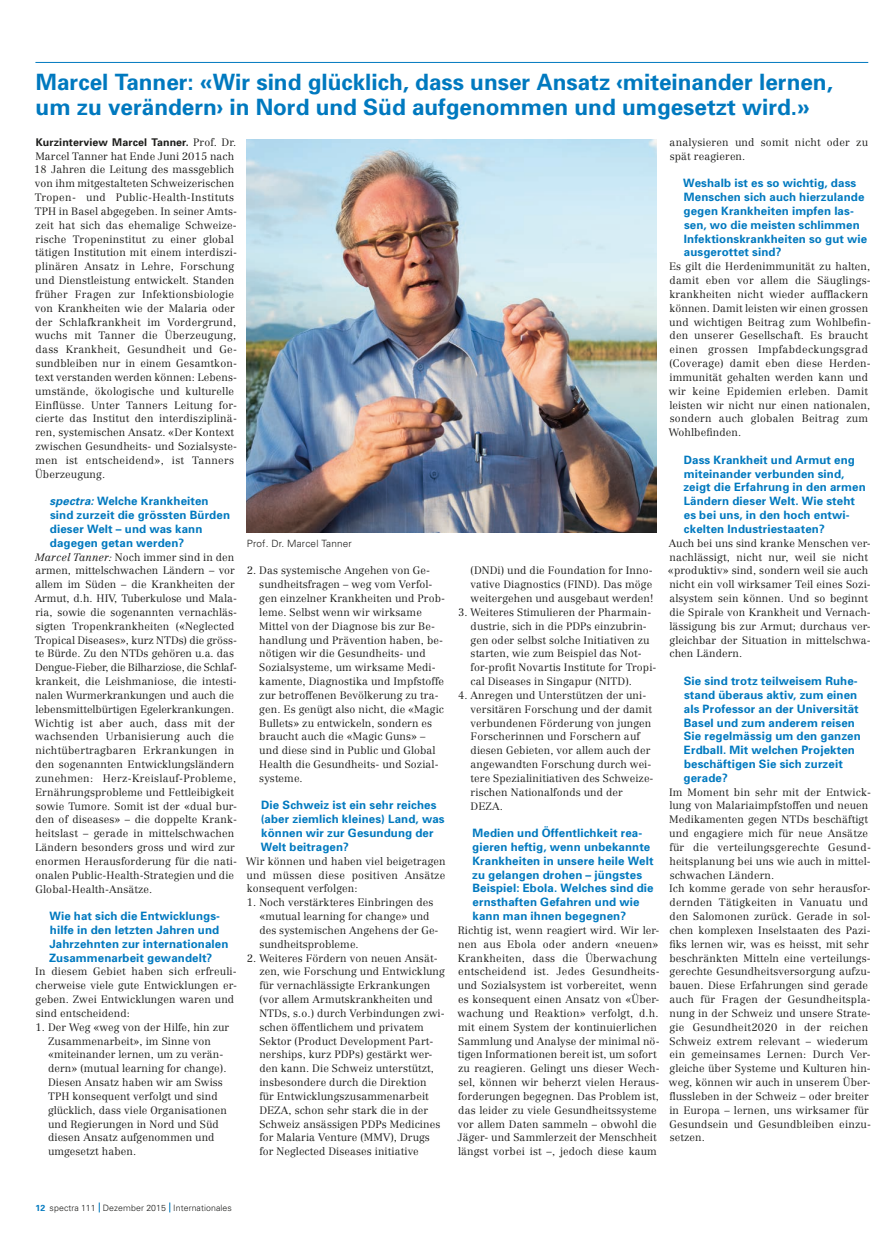
<style>
.page{position:relative;width:886px;height:1241px;background:#fff}
.page>*{position:absolute;margin:0;border:0;box-sizing:border-box;transform-origin:0 0}
.t1{font:700 22.5px/25px "Univers";color:#0079bf}
.t2{font:700 11.5px/13.9px "Univers";letter-spacing:.01em;color:#0079bf}
.t3{font:300 10.62px/13.9px "Centennial";letter-spacing:.01em;color:#1d1d1b}
.t4{font:700 10.62px "Univers";letter-spacing:.01em;color:#1d1d1b}
.t5{font:300 10px "Univers";letter-spacing:.015em;color:#1d1d1b}
.t6{font:300 8.75px "Univers";letter-spacing:.01em;color:#1d1d1b}
.s1{font-family:"Centennial";font-weight:300}
.s2{font-style:italic}
.s3{font-weight:700;color:#0079bf}
</style>
<div class="page">
<hr style="left:35px;top:62px;width:833px;height:1px;background:#0079bf">
<img style="left:247px;top:140px;width:410px;height:393px">
<h1 class="t1" style="left:36px;top:69px;width:799px">Marcel Tanner: «Wir sind glücklich, dass unser Ansatz ‹miteinander lernen, um zu verändern› in Nord und Süd aufgenommen und umgesetzt wird.»</h1>
<p class="t4" style="left:36px;top:135px;width:202px">Kurzinterview Marcel Tanner. <span class="s1">Prof. Dr.</span></p>
<p class="t3" style="left:34px;top:149px;width:204px">Marcel Tanner hat Ende Juni 2015 nach 18 Jahren die Leitung des massgeblich von ihm mitgestalteten Schweizerischen Tropen- und Public-Health-Instituts TPH in Basel abgegeben. In seiner Amts&shy;zeit hat sich das ehemalige Schweize&shy;rische Tropeninstitut zu einer global tätigen Institution mit einem interdiszi&shy;plinären Ansatz in Lehre, Forschung und Dienstleistung entwickelt. Standen früher Fragen zur Infektionsbiologie von Krankheiten wie der Malaria oder der Schlafkrankheit im Vordergrund, wuchs mit Tanner die Überzeugung, dass Krankheit, Gesundheit und Ge&shy;sundbleiben nur in einem Gesamtkon&shy;text verstanden werden können: Lebens&shy;umstände, ökologische und kulturelle Einflüsse. Unter Tanners Leitung for&shy;cierte das Institut den interdisziplinä&shy;ren, systemischen Ansatz. «Der Kontext zwischen Gesundheits- und Sozialsyste&shy;men ist entscheidend», ist Tanners Überzeugung.</p>
<p class="t2" style="left:49px;top:494px;width:182px"><span class="s2">spectra:</span> Welche Krankheiten sind zurzeit die grössten Bürden dieser Welt – und was kann dagegen getan werden?</p>
<p class="t3" style="left:35px;top:549px;width:204px"><span class="s2">Marcel Tanner:</span> Noch immer sind in den armen, mittelschwachen Ländern – vor allem im Süden – die Krankheiten der Armut, d.h. HIV, Tuberkulose und Mala&shy;ria, sowie die sogenannten vernachläs&shy;sigten Tropenkrankheiten («Neglected Tropical Diseases», kurz NTDs) die gröss&shy;te Bürde. Zu den NTDs gehören u.a. das Dengue-Fieber, die Bilharziose, die Schlaf&shy;krankeit, die Leishmaniose, die intesti&shy;nalen Wurmerkrankungen und auch die lebensmittelbürtigen Egelerkrankungen.<br>Wichtig ist aber auch, dass mit der wachsenden Urbanisierung auch die nichtübertragbaren Erkrankungen in den sogenannten Entwicklungsländern zunehmen: Herz-Kreislauf-Probleme, Ernährungsprobleme und Fettleibigkeit sowie Tumore. Somit ist der «dual bur&shy;den of diseases» – die doppelte Krank&shy;heitslast – gerade in mittelschwachen Ländern besonders gross und wird zur enormen Herausforderung für die nati&shy;onalen Public-Health-Strategien und die Global-Health-Ansätze.</p>
<p class="t2" style="left:49px;top:908px;width:181px">Wie hat sich die Entwicklungs&shy;hilfe in den letzten Jahren und<br>Jahrzehnten zur internationalen<br>Zusammenarbeit gewandelt?</p>
<p class="t3" style="left:35px;top:964px;width:203px">In diesem Gebiet haben sich erfreuli&shy;cherweise viele gute Entwicklungen er&shy;geben. Zwei Entwicklungen waren und sind entscheidend:</p>
<p class="t3" style="left:48px;top:1019px;width:183px;text-indent:-13px">1. Der Weg «weg von der Hilfe, hin zur<br>Zusammenarbeit», im Sinne von «miteinander lernen, um zu verän&shy;dern» (mutual learning for change).<br>Diesen Ansatz haben wir am Swiss<br>TPH konsequent verfolgt und sind glücklich, dass viele Organisationen und Regierungen in Nord und Süd diesen Ansatz aufgenommen und umgesetzt haben.</p>
<p class="t5" style="left:247px;top:537px;width:107px">Prof. Dr. Marcel Tanner</p>
<p class="t3" style="left:259px;top:563px;width:187px;text-indent:-13px">2. Das systemische Angehen von Ge&shy;sundheitsfragen – weg vom Verfol&shy;gen einzelner Krankheiten und Prob&shy;leme. Selbst wenn wir wirksame Mittel von der Diagnose bis zur Be&shy;handlung und Prävention haben, be&shy;nötigen wir die Gesundheits- und Sozialsysteme, um wirksame Medi&shy;kamente, Diagnostika und Impfstoffe zur betroffenen Bevölkerung zu tra&shy;gen. Es genügt also nicht, die «Magic Bullets» zu entwickeln, sondern es braucht auch die «Magic Guns» – und diese sind in Public und Global Health die Gesundheits- und Sozial&shy;systeme.</p>
<p class="t2" style="left:261px;top:798px;width:185px">Die Schweiz ist ein sehr reiches (aber ziemlich kleines) Land, was können wir zur Gesundung der<br>Welt beitragen?</p>
<p class="t3" style="left:246px;top:853px;width:201px;text-align:justify">Wir können und haben viel beigetragen und müssen diese positiven Ansätze konsequent verfolgen:</p>
<p class="t3" style="left:259px;top:895px;width:181px;text-indent:-13px">1. Noch verstärkteres Einbringen des «mutual learning for change» und des systemischen Angehens der Ge&shy;sundheitsprobleme.</p>
<p class="t3" style="left:259px;top:950px;width:187px;text-indent:-13px">2. Weiteres Fördern von neuen Ansät&shy;zen, wie Forschung und Entwicklung für vernachlässigte Erkrankungen (vor allem Armutskrankheiten und NTDs, s.o.) durch Verbindungen zwi&shy;schen öffentlichem und privatem Sektor (Product Development Part&shy;nerships, kurz PDPs) gestärkt wer&shy;den kann. Die Schweiz unterstützt, insbesondere durch die Direktion<br>für Entwicklungszusammenarbeit DEZA, schon sehr stark die in der Schweiz ansässigen PDPs Medicines for Malaria Venture (MMV), Drugs for Neglected Diseases initiative</p>
<p class="t3" style="left:471px;top:563px;width:184px;text-align:justify">(DNDi) und die Foundation for Inno&shy;vative Diagnostics (FIND). Das möge weitergehen und ausgebaut werden!</p>
<p class="t3" style="left:471px;top:605px;width:187px;text-indent:-13px">3. Weiteres Stimulieren der Pharmain&shy;dustrie, sich in die PDPs einzubrin&shy;gen oder selbst solche Initiativen zu starten, wie zum Beispiel das Not&shy;for-profit Novartis Institute for Tropi&shy;cal Diseases in Singapur (NITD).</p>
<p class="t3" style="left:471px;top:688px;width:184px;text-indent:-13px">4. Anregen und Unterstützen der uni&shy;versitären Forschung und der damit verbundenen Förderung von jungen<br>Forscherinnen und Forschern auf diesen Gebieten, vor allem auch der angewandten Forschung durch wei&shy;tere Spezialinitiativen des Schweize&shy;rischen Nationalfonds und der<br>DEZA.</p>
<p class="t2" style="left:472px;top:825px;width:183px">Medien und Öffentlichkeit rea&shy;gieren heftig, wenn unbekannte<br>Krankheiten in unsere heile Welt zu gelangen drohen – jüngstes<br>Beispiel: Ebola. Welches sind die ernsthaften Gefahren und wie kann man ihnen begegnen?</p>
<p class="t3" style="left:457px;top:923px;width:204px">Richtig ist, wenn reagiert wird. Wir ler&shy;nen aus Ebola oder andern «neuen» Krankheiten, dass die Überwachung entscheidend ist. Jedes Gesundheits&shy;und Sozialsystem ist vorbereitet, wenn es konsequent einen Ansatz von «Über&shy;wachung und Reaktion» verfolgt, d.h. mit einem System der kontinuierlichen Sammlung und Analyse der minimal nö&shy;tigen Informationen bereit ist, um sofort zu reagieren. Gelingt uns dieser Wech&shy;sel, können wir beherzt vielen Heraus&shy;forderungen begegnen. Das Problem ist, das leider zu viele Gesundheitssysteme vor allem Daten sammeln – obwohl die Jäger- und Sammlerzeit der Menschheit längst vorbei ist –, jedoch diese kaum</p>
<p class="t3" style="left:669px;top:135px;width:200px">analysieren und somit nicht oder zu spät reagieren.</p>
<p class="t2" style="left:683px;top:176px;width:185px">Weshalb ist es so wichtig, dass<br>Menschen sich auch hierzulande gegen Krankheiten impfen las&shy;sen, wo die meisten schlimmen<br>Infektionskrankheiten so gut wie ausgerottet sind?</p>
<p class="t3" style="left:669px;top:259px;width:204px">Es gilt die Herdenimmunität zu halten, damit eben vor allem die Säuglings&shy;krankheiten nicht wieder aufflackern können. Damit leisten wir einen grossen und wichtigen Beitrag zum Wohlbefin&shy;den unserer Gesellschaft. Es braucht einen grossen Impfabdeckungsgrad (Coverage) damit eben diese Herden&shy;immunität gehalten werden kann und wir keine Epidemien erleben. Damit leisten wir nicht nur einen nationalen, sondern auch globalen Beitrag zum Wohlbefinden.</p>
<p class="t2" style="left:683px;top:452px;width:184px">Dass Krankheit und Armut eng miteinander verbunden sind, zeigt die Erfahrung in den armen<br>Ländern dieser Welt. Wie steht es bei uns, in den hoch entwi&shy;ckelten Industriestaaten?</p>
<p class="t3" style="left:668px;top:536px;width:204px">Auch bei uns sind kranke Menschen ver&shy;nachlässigt, nicht nur, weil sie nicht «produktiv» sind, sondern weil sie auch nicht ein voll wirksamer Teil eines Sozi&shy;alsystem sein können. Und so beginnt die Spirale von Krankheit und Vernach&shy;lässigung bis zur Armut; durchaus ver&shy;gleichbar der Situation in mittelschwa&shy;chen Ländern.</p>
<p class="t2" style="left:684px;top:673px;width:179px">Sie sind trotz teilweisem Ruhe&shy;stand überaus aktiv, zum einen als Professor an der Universität<br>Basel und zum anderem reisen<br>Sie regelmässig um den ganzen<br>Erdball. Mit welchen Projekten beschäftigen Sie sich zurzeit gerade?</p>
<p class="t3" style="left:669px;top:784px;width:204px">Im Moment bin sehr mit der Entwick&shy;lung von Malariaimpfstoffen und neuen Medikamenten gegen NTDs beschäftigt und engagiere mich für neue Ansätze für die verteilungsgerechte Gesund&shy;heitsplanung bei uns wie auch in mittel&shy;schwachen Ländern.<br>Ich komme gerade von sehr herausfor&shy;dernden Tätigkeiten in Vanuatu und den Salomonen zurück. Gerade in sol&shy;chen komplexen Inselstaaten des Pazi&shy;fiks lernen wir, was es heisst, mit sehr beschränkten Mitteln eine verteilungs&shy;gerechte Gesundheitsversorgung aufzu&shy;bauen. Diese Erfahrungen sind gerade auch für Fragen der Gesundheitspla&shy;nung in der Schweiz und unsere Strate&shy;gie Gesundheit2020 in der reichen Schweiz extrem relevant – wiederum ein gemeinsames Lernen: Durch Ver&shy;gleiche über Systeme und Kulturen hin&shy;weg, können wir auch in unserem Über&shy;flussleben in der Schweiz – oder breiter in Europa – lernen, uns wirksamer für Gesundsein und Gesundbleiben einzu&shy;setzen.</p>
<p class="t6" style="left:35px;top:1201px;width:198px"><span class="s3">12</span> spectra 111 Dezember 2015 Internationales</p>
</div>
